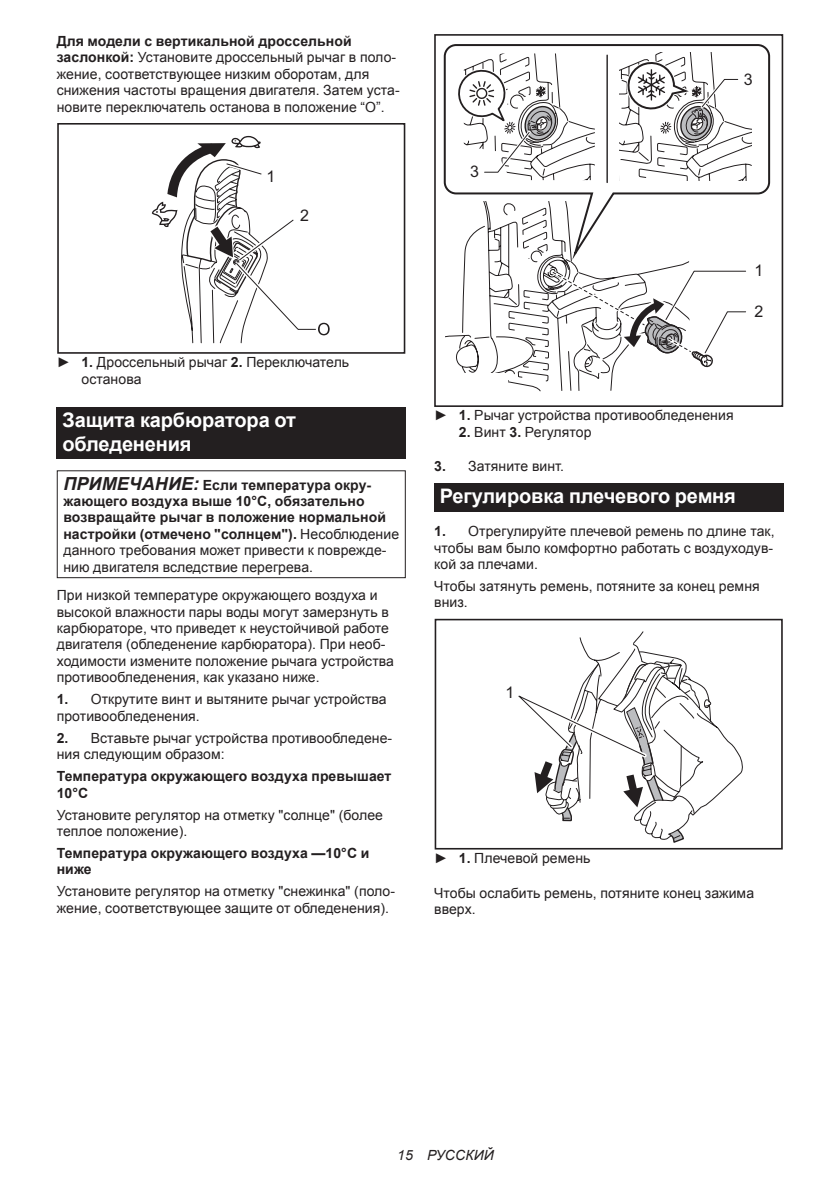
<style>
.page{position:relative;width:840px;height:1191px;background:#fff}
.page>*{position:absolute;margin:0;border:0;box-sizing:border-box;transform-origin:0 0}
.t1{font:700 20px/23.4px "Arial";letter-spacing:-.01em;color:#fff}
.t2{font:16px "Arial";color:#231f20}
.t3{font:14px/16.4px "Arial";letter-spacing:.005em;color:#231f20}
.t4{font:700 14px/16.4px "Arial";letter-spacing:.005em;color:#231f20}
.t5{font:italic 14px "Arial";letter-spacing:.005em;color:#231f20}
.s1{font-weight:700}
.s2{font-style:italic;font-size:18px}
.s3{font-weight:400}
</style>
<div class="page">
<svg style="left:152px;top:136px;width:177px;height:207px"></svg>
<div style="left:57px;top:123px;width:348px;height:231px;border:2px solid #231f20"></div>
<div style="left:57px;top:407px;width:348px;height:52px;background:#231f20"></div>
<div style="left:57px;top:470px;width:348px;height:108px;border:1px solid #231f20"></div>
<svg style="left:445px;top:266px;width:234px;height:125px"></svg>
<svg style="left:443px;top:44px;width:327px;height:222px"></svg>
<div style="left:434px;top:373px;width:73px;height:28px;background:#fff"></div>
<div style="left:434px;top:34px;width:348px;height:373px;border:2px solid #231f20"></div>
<svg style="left:549px;top:268px;width:197px;height:108px"></svg>
<svg style="left:619px;top:53px;width:131px;height:127px"></svg>
<svg style="left:451px;top:53px;width:143px;height:127px"></svg>
<div style="left:434px;top:483px;width:348px;height:28px;background:#231f20"></div>
<svg style="left:518px;top:631px;width:225px;height:212px"></svg>
<div style="left:434px;top:619px;width:348px;height:230px;border:2px solid #231f20"></div>
<p class="t3" style="left:57px;top:33px;width:344px"><span class="s1">Для модели с вертикальной дроссельной заслонкой:</span> Установите дроссельный рычаг в поло&shy;жение, соответствующее низким оборотам, для снижения частоты вращения двигателя. Затем уста&shy;новите переключатель останова в положение “O”.</p>
<p class="t2" style="left:266px;top:165px;width:10px">1</p>
<p class="t2" style="left:300px;top:204px;width:10px">2</p>
<p class="t3" style="left:81px;top:354px;width:269px;text-indent:-25px">► <span class="s1">1.</span> Дроссельный рычаг <span class="s1">2.</span> Переключатель останова</p>
<h1 class="t1" style="left:62px;top:409px;width:235px">Защита карбюратора от обледенения</h1>
<p class="t4" style="left:63px;top:477px;width:337px"><span class="s2">ПРИМЕЧАНИЕ:</span> Если температура окру&shy;жающего воздуха выше 10°C, обязательно возвращайте рычаг в положение нормальной настройки (отмечено "солнцем"). <span class="s3">Несоблюдение данного требования может привести к поврежде&shy;нию двигателя вследствие перегрева.</span></p>
<p class="t3" style="left:57px;top:587px;width:338px">При низкой температуре окружающего воздуха и высокой влажности пары воды могут замерзнуть в карбюраторе, что приведет к неустойчивой работе двигателя (обледенение карбюратора). При необ&shy;ходимости измените положение рычага устройства противообледенения, как указано ниже.</p>
<p class="t3" style="left:57px;top:691px;width:331px"><span class="s1">1.</span> Открутите винт и вытяните рычаг устройства противообледенения.</p>
<p class="t3" style="left:57px;top:729px;width:337px"><span class="s1">2.</span> Вставьте рычаг устройства противообледене&shy;ния следующим образом:</p>
<p class="t4" style="left:57px;top:768px;width:336px">Температура окружающего воздуха превышает<br>10°C</p>
<p class="t3" style="left:57px;top:806px;width:327px">Установите регулятор на отметку "солнце" (более теплое положение).</p>
<p class="t4" style="left:57px;top:845px;width:314px">Температура окружающего воздуха —10°C и ниже</p>
<p class="t3" style="left:57px;top:883px;width:340px">Установите регулятор на отметку "снежинка" (поло&shy;жение, соответствующее защите от обледенения).</p>
<p class="t2" style="left:470px;top:161px;width:10px">3</p>
<p class="t2" style="left:743px;top:69px;width:10px">3</p>
<p class="t2" style="left:754px;top:260px;width:10px">1</p>
<p class="t2" style="left:754px;top:301px;width:10px">2</p>
<p class="t3" style="left:434px;top:407px;width:301px">► <span class="s1">1.</span> Рычаг устройства противообледенения</p>
<p class="t3" style="left:458px;top:424px;width:134px"><span class="s1">2.</span> Винт <span class="s1">3.</span> Регулятор</p>
<p class="t3" style="left:434px;top:458px;width:131px"><span class="s1">3.</span> Затяните винт.</p>
<h1 class="t1" style="left:439px;top:484px;width:297px">Регулировка плечевого ремня</h1>
<p class="t3" style="left:434px;top:523px;width:342px;text-align:justify"><span class="s1">1.</span> Отрегулируйте плечевой ремень по длине так, чтобы вам было комфортно работать с воздуходув&shy;кой за плечами.</p>
<p class="t3" style="left:434px;top:578px;width:327px">Чтобы затянуть ремень, потяните за конец ремня вниз.</p>
<p class="t2" style="left:505px;top:681px;width:10px">1</p>
<p class="t3" style="left:434px;top:850px;width:158px">► <span class="s1">1.</span> Плечевой ремень</p>
<p class="t3" style="left:434px;top:884px;width:321px">Чтобы ослабить ремень, потяните конец зажима вверх.</p>
<p class="t5" style="left:397px;top:1146px;width:98px">15 РУССКИЙ</p>
</div>
